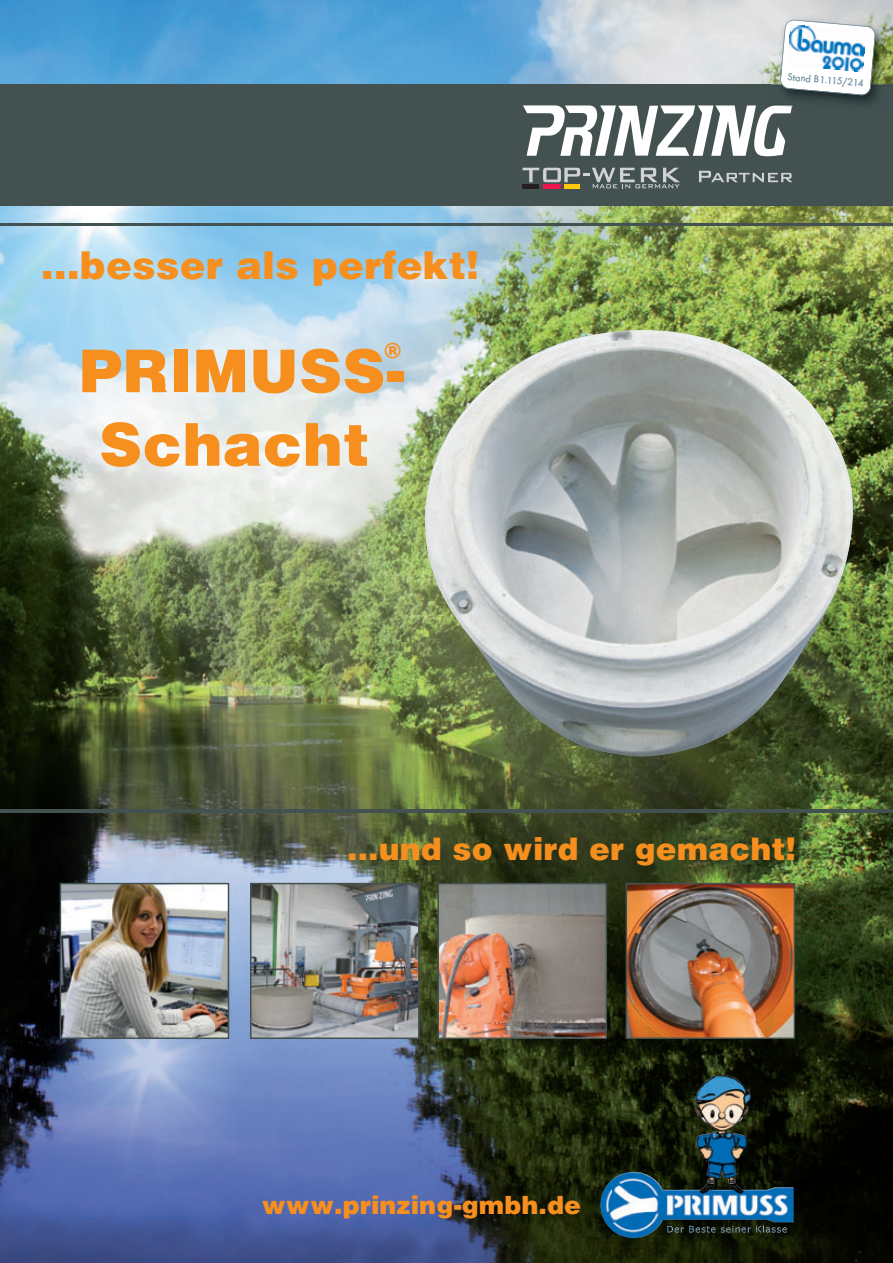
<style>
.page{position:relative;width:893px;height:1263px;background:#fff}
.page>*{position:absolute;margin:0;border:0;box-sizing:border-box;transform-origin:0 0}
.t1{font:900 60px/73.5px "Helvetica";color:#f68f1e;text-align:center}
.t2{font:900 39px "Helvetica";color:#f68f1e}
.t3{font:900 31.5px "Helvetica";color:#f68f1e}
.t4{font:900 25.5px "Helvetica";color:#f68f1e}
.t5{font:900 20.7px "Helvetica";color:#f68f1e}
.t6{font:500 10.65px "Futura T";color:#73909f}
</style>
<div class="page">
<img style="left:0;top:0;width:893px;height:1263px">
<img style="left:629px;top:886px;width:163px;height:150px">
<div style="left:626px;top:883px;width:169px;height:156px;border:2px solid #435151"></div>
<img style="left:253px;top:886px;width:164px;height:150px">
<div style="left:250px;top:883px;width:170px;height:156px;border:2px solid #435151"></div>
<img style="left:440px;top:886px;width:164px;height:150px">
<div style="left:437px;top:883px;width:170px;height:156px;border:2px solid #435151"></div>
<img style="left:63px;top:886px;width:163px;height:150px">
<div style="left:60px;top:883px;width:169px;height:156px;border:2px solid #435151"></div>
<img style="left:424px;top:329px;width:430px;height:428px">
<hr style="left:0;top:223px;width:893px;height:3px;background:#435151">
<hr style="left:0;top:809px;width:893px;height:4px;background:#435151">
<div style="left:0;top:84px;width:893px;height:122px;background:#435151"></div>
<svg style="left:523px;top:105px;width:263px;height:51px"></svg>
<svg style="left:699px;top:171px;width:93px;height:11px"></svg>
<svg style="left:523px;top:168px;width:157px;height:20px"></svg>
<img style="left:726px;top:1091px;width:25px;height:62px">
<img style="left:770px;top:10px;width:123px;height:105px">
<svg style="left:780px;top:19px;width:96px;height:77px"></svg>
<p class="t2" style="left:41px;top:251px;width:440px">…besser als perfekt!</p>
<p class="t5" style="left:384px;top:343px;width:18px">®</p>
<h1 class="t1" style="left:79px;top:339px;width:328px">PRIMUSS-<br>Schacht</h1>
<p class="t6" style="left:788px;top:72px;width:78px;rotate:5deg">Stand B1.115/214</p>
<p class="t3" style="left:347px;top:837px;width:450px">...und so wird er gemacht!</p>
<p class="t4" style="left:262px;top:1195px;width:321px">www.prinzing-gmbh.de</p>
</div>
